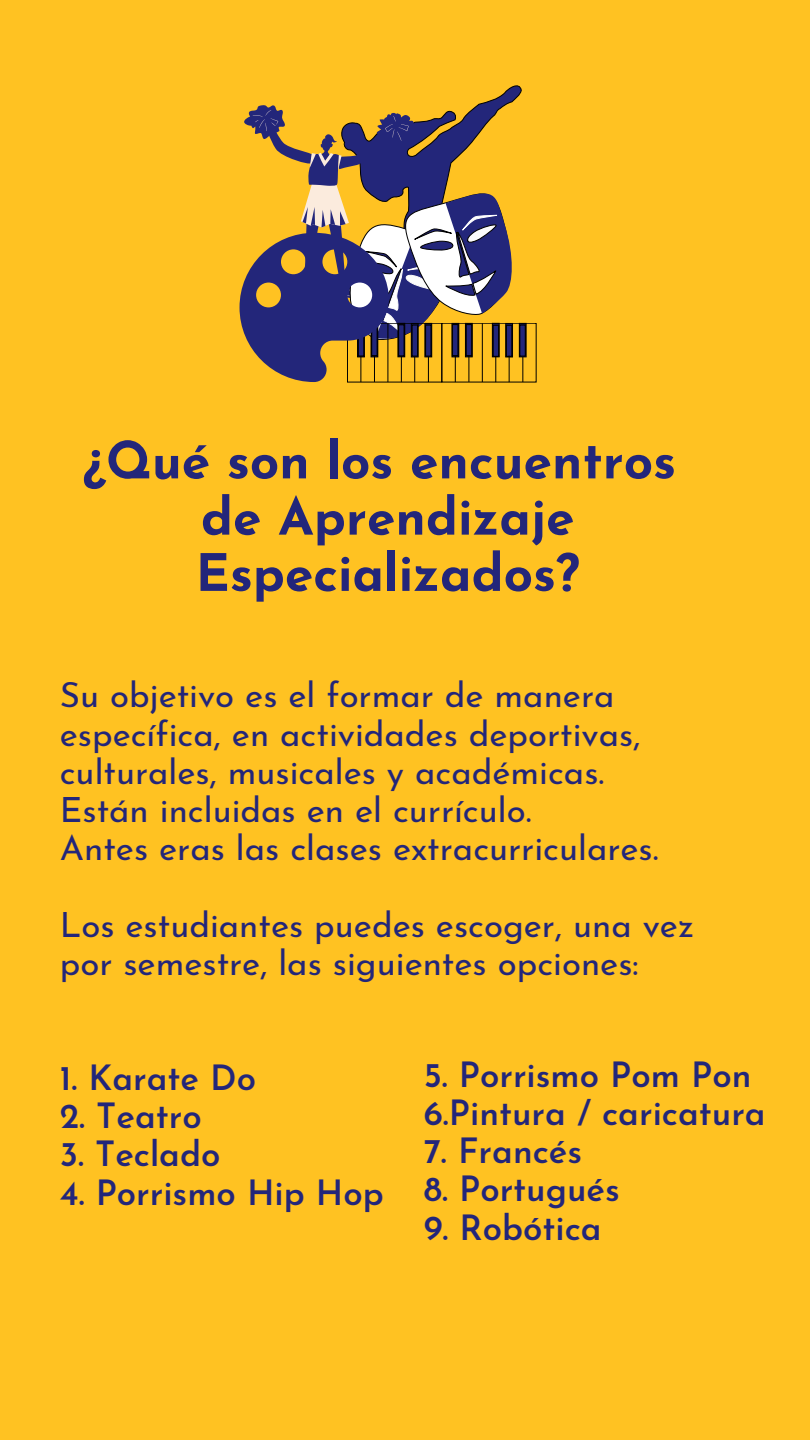
<style>
.page{position:relative;width:810px;height:1440px;background:#ffc222}
.page>*{position:absolute;margin:0;border:0;box-sizing:border-box;transform-origin:0 0}
.t1{font:700 51.4px/56.2px "Josefin Sans";color:#23267a;text-align:center}
.t2{font:34.8px/38.2px "Josefin Sans";color:#23267a}
.t3{font:600 34.8px/38.2px "Josefin Sans";color:#23267a}
</style>
<div class="page">
<div style="left:519px;top:324px;width:7px;height:33px;border:1px solid #000"></div>
<svg style="left:240px;top:85px;width:284px;height:297px"></svg>
<h1 class="t1" style="left:83px;top:437px;width:595px">¿Qué son los encuentros de Aprendizaje<br>Especializados?</h1>
<p class="t2" style="left:60px;top:679px;width:600px">Su objetivo es el formar de manera específica, en actividades deportivas, culturales, musicales y académicas.<br>Están incluidas en el currículo.<br>Antes eras las clases extracurriculares.</p>
<p class="t2" style="left:60px;top:909px;width:636px">Los estudiantes puedes escoger, una vez por semestre, las siguientes opciones:</p>
<p class="t3" style="left:60px;top:1062px;width:198px">1. Karate Do</p>
<p class="t3" style="left:60px;top:1100px;width:143px">2. Teatro</p>
<p class="t3" style="left:60px;top:1138px;width:162px">3. Teclado</p>
<p class="t3" style="left:60px;top:1177px;width:326px">4. Porrismo Hip Hop</p>
<p class="t3" style="left:424px;top:1059px;width:344px">5. Porrismo Pom Pon<br>6.Pintura / caricatura</p>
<p class="t3" style="left:424px;top:1135px;width:160px">7. Francés</p>
<p class="t3" style="left:424px;top:1174px;width:198px">8. Portugués</p>
<p class="t3" style="left:424px;top:1212px;width:180px">9. Robótica</p>
</div>
